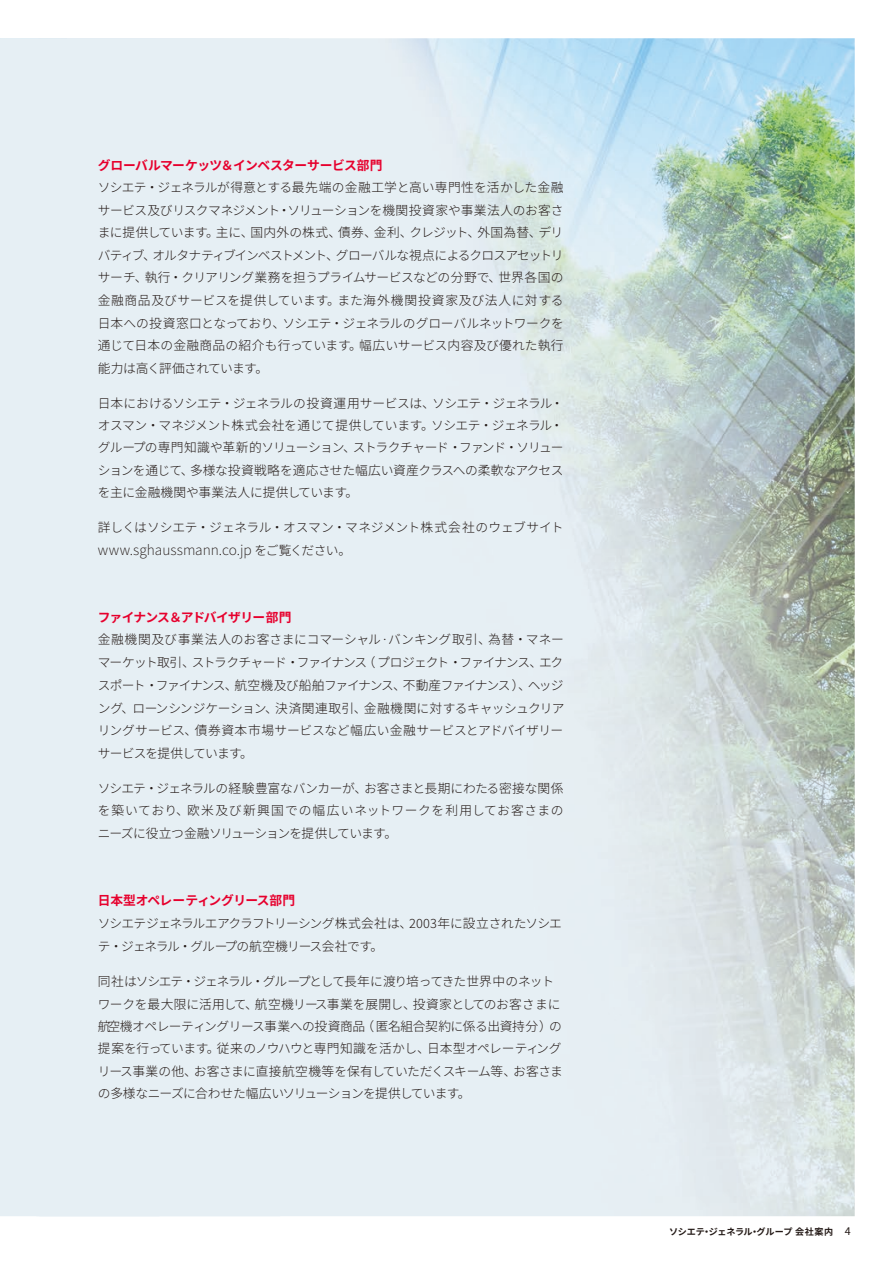
<style>
.page{position:relative;width:893px;height:1263px;background:#fff}
.page>*{position:absolute;margin:0;border:0;box-sizing:border-box;transform-origin:0 0}
.t1{font:300 15.3px "Source Sans Pro";letter-spacing:-.005em;color:#231916}
.t2{font:300 12.75px/22.4px "Noto Sans CJ Kjp";letter-spacing:-.03em;color:#231916;text-align:justify}
.t3{font:700 12.75px "Noto Sans CJ Kjp";letter-spacing:-.04em;color:#e6002d}
.t4{font:300 12.75px "Noto Sans CJ Kjp";letter-spacing:-.01em;color:#231916}
.t5{font:700 12.75px "Noto Sans CJ Kjp";letter-spacing:-.02em;color:#e6002d}
.t6{font:700 9px "Noto Sans CJ Kjp";letter-spacing:-.02em;color:#231916}
.s1{font-family:"Noto Sans CJ Kjp";font-size:12.75px}
.s2{font-family:"Source Sans Pro";font-weight:400;font-size:12px}
</style>
<div class="page">
<img style="left:289px;top:38px;width:566px;height:1178px">
<div style="left:0;top:38px;width:289px;height:1178px;background:#e6eff4"></div>
<p class="t3" style="left:98px;top:158px;width:286px">グローバルマーケッツ＆インベスターサービス部門</p>
<p class="t2" style="left:98px;top:177px;width:468px">ソシエテ・ジェネラルが得意とする最先端の金融工学と高い専門性を活かした金融サービス及びリスクマネジメント・ソリューションを機関投資家や事業法人のお客さまに提供しています。主に、国内外の株式、債券、金利、クレジット、外国為替、デリバティブ、オルタナティブインベストメント、グローバルな視点によるクロスアセットリサーチ、執行・クリアリング業務を担うプライムサービスなどの分野で、世界各国の金融商品及びサービスを提供しています。また海外機関投資家及び法人に対する日本への投資窓口となっており、ソシエテ・ジェネラルのグローバルネットワークを通じて日本の金融商品の紹介も行っています。幅広いサービス内容及び優れた執行能力は高く評価されています。</p>
<p class="t2" style="left:98px;top:392px;width:467px">日本におけるソシエテ・ジェネラルの投資運用サービスは、ソシエテ・ジェネラル・オスマン・マネジメント株式会社を通じて提供しています。ソシエテ・ジェネラル・グループの専門知識や革新的ソリューション、ストラクチャード・ファンド・ソリューションを通じて、多様な投資戦略を適応させた幅広い資産クラスへの柔軟なアクセスを主に金融機関や事業法人に提供しています。</p>
<p class="t4" style="left:98px;top:520px;width:467px">詳しくはソシエテ・ジェネラル・オスマン・マネジメント株式会社のウェブサイト</p>
<p class="t1" style="left:98px;top:539px;width:255px">www.sghaussmann.co.jp <span class="s1">をご覧ください。</span></p>
<p class="t3" style="left:98px;top:610px;width:195px">ファイナンス＆アドバイザリー部門</p>
<p class="t2" style="left:98px;top:629px;width:468px">金融機関及び事業法人のお客さまにコマーシャル·バンキング取引、為替・マネーマーケット取引、ストラクチャード・ファイナンス（プロジェクト・ファイナンス、エクスポート・ファイナンス、航空機及び船舶ファイナンス、不動産ファイナンス）、ヘッジング、ローンシンジケーション、決済関連取引、金融機関に対するキャッシュクリアリングサービス、債券資本市場サービスなど幅広い金融サービスとアドバイザリーサービスを提供しています。</p>
<p class="t2" style="left:98px;top:777px;width:467px">ソシエテ・ジェネラルの経験豊富なバンカーが、お客さまと長期にわたる密接な関係を築いており、欧米及び新興国での幅広いネットワークを利用してお客さまのニーズに役立つ金融ソリューションを提供しています。</p>
<p class="t5" style="left:98px;top:893px;width:199px">日本型オペレーティングリース部門</p>
<p class="t2" style="left:98px;top:912px;width:466px;line-height:23.4px">ソシエテジェネラルエアクラフトリーシング株式会社は、2003年に設立されたソシエテ・ジェネラル・グループの航空機リース会社です。</p>
<p class="t2" style="left:98px;top:971px;width:467px;text-align:left">同社はソシエテ・ジェネラル・グループとして長年に渡り培ってきた世界中のネットワークを最大限に活用して、航空機リース事業を展開し、投資家としてのお客さまに航空機オペレーティングリース事業への投資商品（匿名組合契約に係る出資持分）の提案を行っています。従来のノウハウと専門知識を活かし、日本型オペレーティングリース事業の他、お客さまに直接航空機等を保有していただくスキーム等、お客さまの多様なニーズに合わせた幅広いソリューションを提供しています。</p>
<p class="t6" style="left:669px;top:1226px;width:183px">ソシエテ・ジェネラル・グループ会社案内 <span class="s2">4</span></p>
</div>
